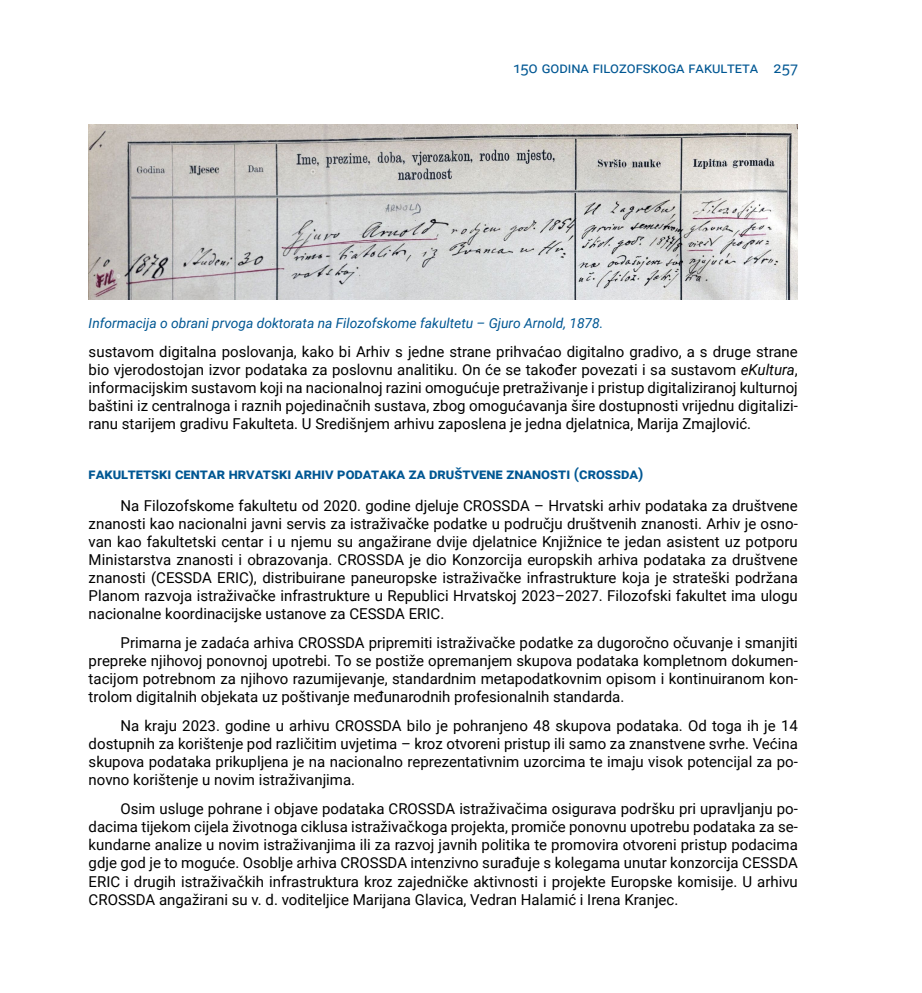
<style>
.page{position:relative;width:922px;height:993px;background:#fff}
.page>*{position:absolute;margin:0;border:0;box-sizing:border-box;transform-origin:0 0}
.t1{font:15px/18px "Roboto";color:#000;text-align:justify}
.t2{font:700 15px "Roboto";color:#005793}
.t3{font:15px "Roboto";color:#005793}
.t4{font:italic 13.75px "Roboto";color:#005793}
.s1{font-style:italic}
</style>
<div class="page">
<img style="left:89px;top:124px;width:708px;height:175px">
<p class="t3" style="left:513px;top:57px;width:286px">150 godina filozofskoga fakulteta 257</p>
<p class="t4" style="left:89px;top:313px;width:516px">Informacija o obrani prvoga doktorata na Filozofskome fakultetu – Gjuro Arnold, 1878.</p>
<p class="t1" style="left:89px;top:342px;width:710px">sustavom digitalna poslovanja, kako bi Arhiv s jedne strane prihvaćao digitalno gradivo, a s druge strane bio vjerodostojan izvor podataka za poslovnu analitiku. On će se također povezati i sa sustavom <span class="s1">eKultura</span>, informacijskim sustavom koji na nacionalnoj razini omogućuje pretraživanje i pristup digitaliziranoj kulturnoj baštini iz centralnoga i raznih pojedinačnih sustava, zbog omogućavanja šire dostupnosti vrijednu digitalizi&shy;ranu starijem gradivu Fakulteta. U Središnjem arhivu zaposlena je jedna djelatnica, Marija Zmajlović.</p>
<p class="t2" style="left:89px;top:463px;width:526px">Fakultetski centar Hrvatski arhiv podataka za društvene znanosti (CROSSDA</p>
<p class="t2" style="left:638px;top:463px;width:7px">)</p>
<p class="t1" style="left:89px;top:496px;width:710px;text-indent:32px">Na Filozofskome fakultetu od 2020. godine djeluje CROSSDA – Hrvatski arhiv podataka za društvene znanosti kao nacionalni javni servis za istraživačke podatke u području društvenih znanosti. Arhiv je osno&shy;van kao fakultetski centar i u njemu su angažirane dvije djelatnice Knjižnice te jedan asistent uz potporu Ministarstva znanosti i obrazovanja. CROSSDA je dio Konzorcija europskih arhiva podataka za društvene znanosti (CESSDA ERIC), distribuirane paneuropske istraživačke infrastrukture koja je strateški podržana Planom razvoja istraživačke infrastrukture u Republici Hrvatskoj 2023–2027. Filozofski fakultet ima ulogu nacionalne koordinacijske ustanove za CESSDA ERIC.</p>
<p class="t1" style="left:89px;top:633px;width:710px;text-indent:32px">Primarna je zadaća arhiva CROSSDA pripremiti istraživačke podatke za dugoročno očuvanje i smanjiti prepreke njihovoj ponovnoj upotrebi. To se postiže opremanjem skupova podataka kompletnom dokumen&shy;tacijom potrebnom za njihovo razumijevanje, standardnim metapodatkovnim opisom i kontinuiranom kon&shy;trolom digitalnih objekata uz poštivanje međunarodnih profesionalnih standarda.</p>
<p class="t1" style="left:89px;top:715px;width:710px;text-indent:32px">Na kraju 2023. godine u arhivu CROSSDA bilo je pohranjeno 48 skupova podataka. Od toga ih je 14 dostupnih za korištenje pod različitim uvjetima – kroz otvoreni pristup ili samo za znanstvene svrhe. Većina skupova podataka prikupljena je na nacionalno reprezentativnim uzorcima te imaju visok potencijal za po&shy;novno korištenje u novim istraživanjima.</p>
<p class="t1" style="left:89px;top:798px;width:710px;text-indent:32px">Osim usluge pohrane i objave podataka CROSSDA istraživačima osigurava podršku pri upravljanju po&shy;dacima tijekom cijela životnoga ciklusa istraživačkoga projekta, promiče ponovnu upotrebu podataka za se&shy;kundarne analize u novim istraživanjima ili za razvoj javnih politika te promovira otvoreni pristup podacima gdje god je to moguće. Osoblje arhiva CROSSDA intenzivno surađuje s kolegama unutar konzorcija CESSDA ERIC i drugih istraživačkih infrastruktura kroz zajedničke aktivnosti i projekte Europske komisije. U arhivu CROSSDA angažirani su v. d. voditeljice Marijana Glavica, Vedran Halamić i Irena Kranjec.</p>
</div>
